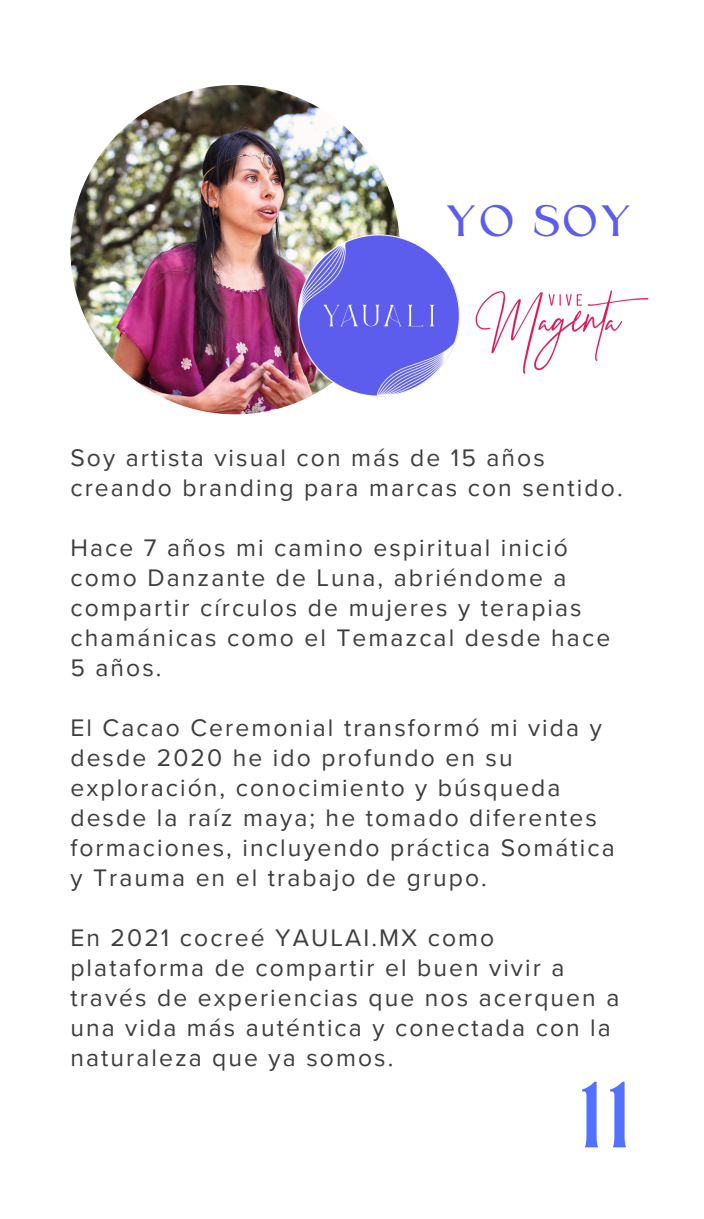
<style>
.page{position:relative;width:704px;height:1219px;background:#fff}
.page>*{position:absolute;margin:0;border:0;box-sizing:border-box;transform-origin:0 0}
.t1{font:87.5px "Kingred Serif";color:#5271ff}
.t2{font:40.88px "Kingred Serif";color:#5c5ced}
.t3{font:24.62px/30px "Proxima Nova";letter-spacing:.085em;color:#3e3e3e}
</style>
<div class="page">
<img style="left:70px;top:85px;width:330px;height:329px;border-radius:50%">
<img style="left:268px;top:209px;width:181px;height:202px">
<img style="left:449px;top:276px;width:200px;height:98px">
<h1 class="t2" style="left:446px;top:206px;width:188px">YO SOY</h1>
<p class="t3" style="left:70px;top:444px;width:553px">Soy artista visual con más de 15 años creando branding para marcas con sentido.</p>
<p class="t3" style="left:70px;top:534px;width:541px">Hace 7 años mi camino espiritual inició como Danzante de Luna, abriéndome a compartir círculos de mujeres y terapias chamánicas como el Temazcal desde hace<br>5 años.</p>
<p class="t3" style="left:70px;top:714px;width:545px">El Cacao Ceremonial transformó mi vida y desde 2020 he ido profundo en su exploración, conocimiento y búsqueda desde la raíz maya; he tomado diferentes formaciones, incluyendo práctica Somática y Trauma en el trabajo de grupo.</p>
<p class="t3" style="left:70px;top:924px;width:550px">En 2021 cocreé YAULAI.MX como plataforma de compartir el buen vivir a través de experiencias que nos acerquen a una vida más auténtica y conectada con la naturaleza que ya somos.</p>
<p class="t1" style="left:581px;top:1081px;width:53px">11</p>
</div>
